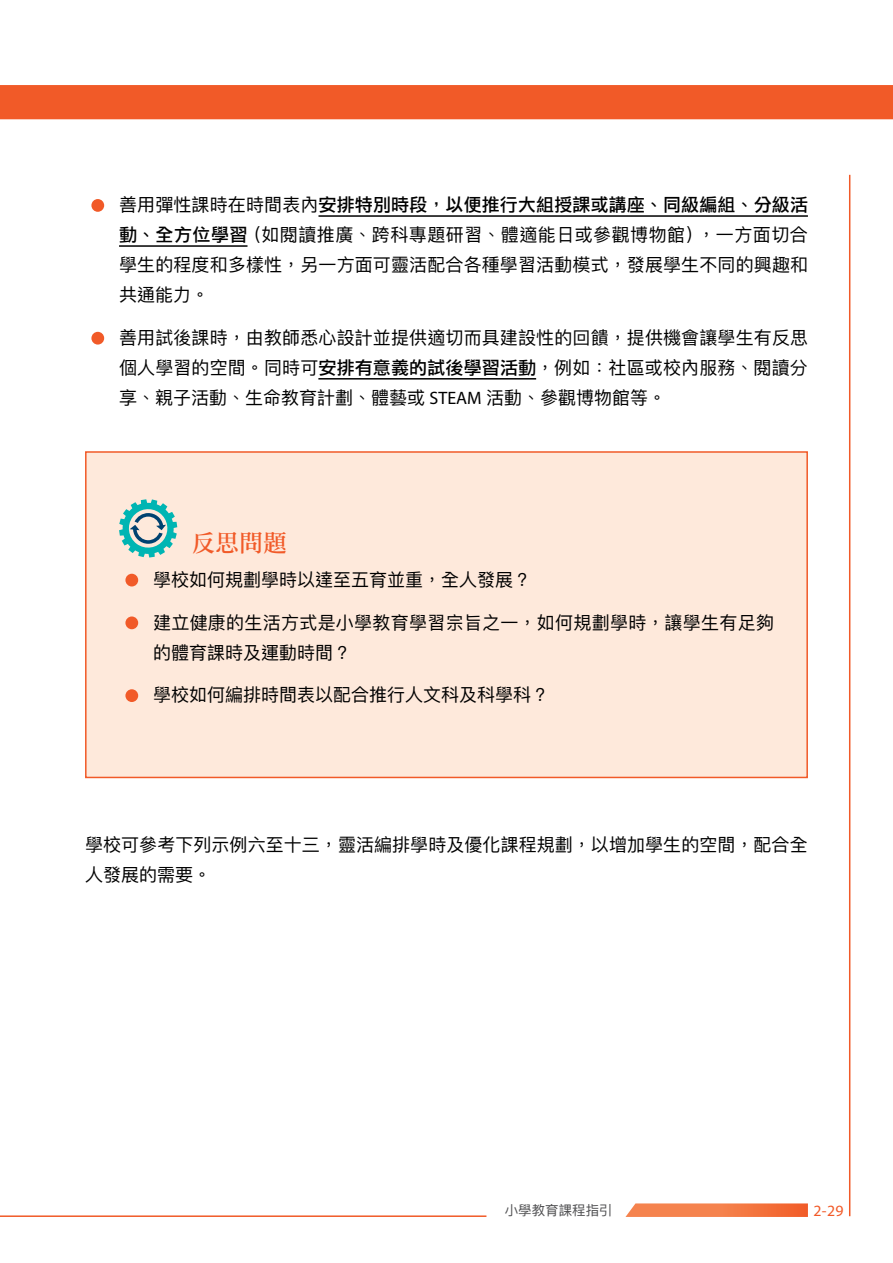
<style>
.page{position:relative;width:893px;height:1263px;background:#fff}
.page>*{position:absolute;margin:0;border:0;box-sizing:border-box;transform-origin:0 0}
.標題2{font:24px "DF Li Song W5 WIN BF";color:#f15a28}
.內文-列點{font:18px/30.3px "Ping Fang HK Regular";letter-spacing:.01em;color:#000;text-align:justify}
.內文-列點_1{font:18px/30px "Ping Fang HK Regular";color:#000}
.內文-列點段_1{font:18px/30px "Ping Fang HK Regular";letter-spacing:.005em;color:#000}
.t1{font:15.75px "Myriad Pro";color:#f15a28}
.t2{font:13.5px "Ping Fang HK Regular";color:#4c4c4e}
.s1{font-family:"DF Li Hei Md WIN BF"}
.s2{font-family:"Myriad Pro"}
</style>
<div class="page">
<div style="left:85px;top:451px;width:723px;height:327px;background:#fee9db;border:2px solid #f15a28"></div>
<hr style="left:849px;top:175px;width:1px;height:1041px;background:#f15a28">
<hr style="left:0;top:1215px;width:486px;height:2px;background:#f15a28">
<div style="left:0;top:85px;width:893px;height:34px;background:#f15a28"></div>
<svg style="left:625px;top:1203px;width:183px;height:14px"></svg>
<hr style="left:318px;top:215px;width:490px;height:2px;background:#000">
<hr style="left:119px;top:245px;width:128px;height:2px;background:#000">
<hr style="left:318px;top:378px;width:218px;height:2px;background:#000">
<div style="left:91px;top:199px;width:13px;height:13px;background:#f15a28;border-radius:50%"></div>
<div style="left:91px;top:332px;width:13px;height:13px;background:#f15a28;border-radius:50%"></div>
<svg style="left:119px;top:499px;width:58px;height:58px"></svg>
<div style="left:125px;top:574px;width:13px;height:12px;background:#f15a28;border-radius:50%"></div>
<div style="left:125px;top:616px;width:13px;height:13px;background:#f15a28;border-radius:50%"></div>
<div style="left:125px;top:689px;width:13px;height:13px;background:#f15a28;border-radius:50%"></div>
<p class="內文-列點" style="left:119px;top:189px;width:691px">善用彈性課時在時間表內<span class="s1">安排特別時段，以便推行大組授課或講座、同級編組、分級活動、全方位學習</span>（如閱讀推廣、跨科專題研習、體適能日或參觀博物館），一方面切合學生的程度和多樣性，另一方面可靈活配合各種學習活動模式，發展學生不同的興趣和共通能力。</p>
<p class="內文-列點" style="left:119px;top:323px;width:691px">善用試後課時，由教師悉心設計並提供適切而具建設性的回饋，提供機會讓學生有反思個人學習的空間。同時可<span class="s1">安排有意義的試後學習活動</span>，例如：社區或校內服務、閱讀分享、親子活動、生命教育計劃、體藝或 <span class="s2">STEAM</span> 活動、參觀博物館等。</p>
<p class="標題2" style="left:191px;top:530px;width:97px">反思問題</p>
<p class="內文-列點_1" style="left:153px;top:565px;width:379px">學校如何規劃學時以達至五育並重，全人發展？</p>
<p class="內文-列點_1" style="left:153px;top:607px;width:622px">建立健康的生活方式是小學教育學習宗旨之一，如何規劃學時，讓學生有足夠的體育課時及運動時間？</p>
<p class="內文-列點_1" style="left:153px;top:680px;width:397px">學校如何編排時間表以配合推行人文科及科學科？</p>
<p class="內文-列點段_1" style="left:85px;top:830px;width:724px">學校可參考下列示例六至十三，靈活編排學時及優化課程規劃，以增加學生的空間，配合全人發展的需要。</p>
<p class="t2" style="left:505px;top:1202px;width:109px">小學教育課程指引</p>
<p class="t1" style="left:813px;top:1201px;width:32px">2-29</p>
</div>
